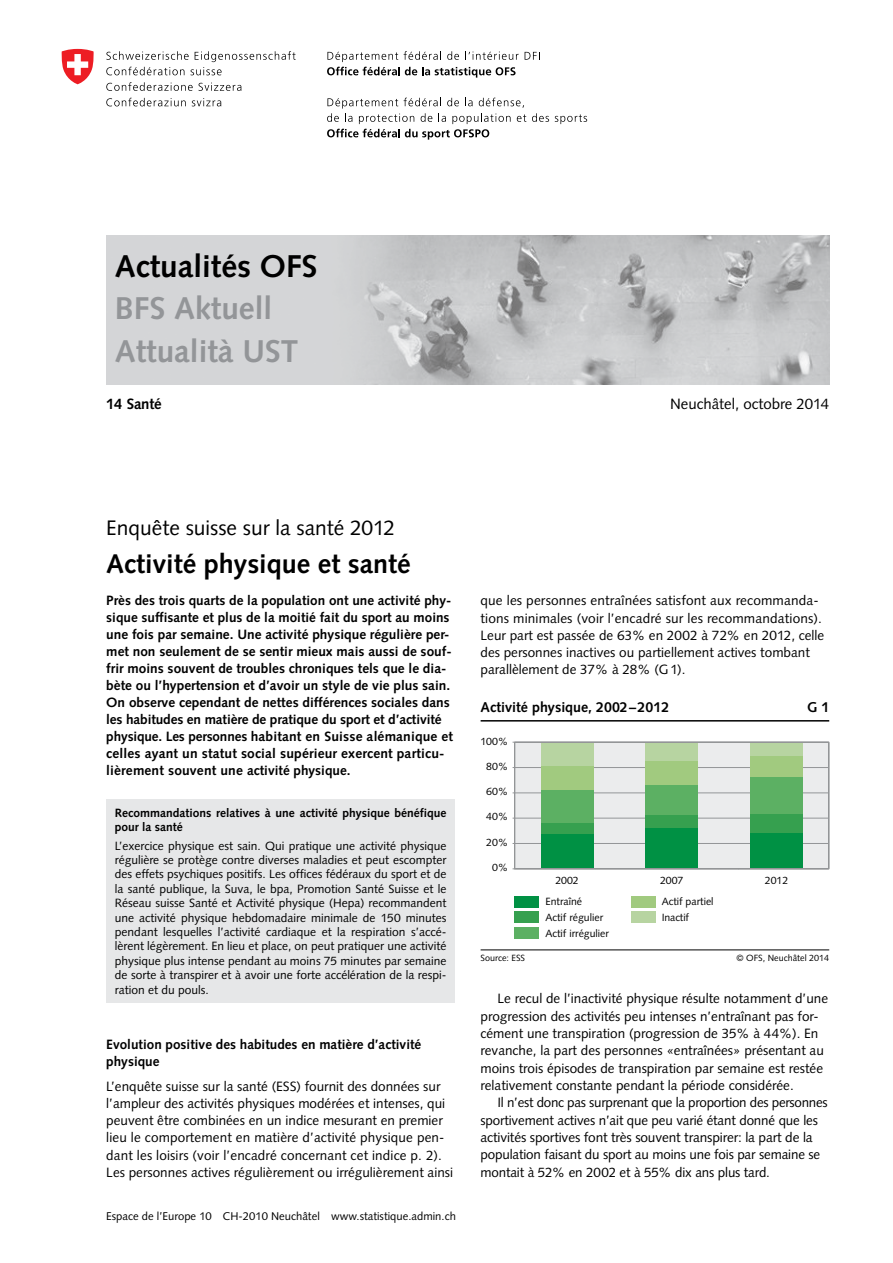
<style>
.page{position:relative;width:893px;height:1263px;background:#fff}
.page>*{position:absolute;margin:0;border:0;box-sizing:border-box;transform-origin:0 0}
.t1{font:700 31.5px/42.8px "Syntax LT Std";color:#939598}
.t2{font:700 31.5px "Syntax LT Std";color:#000}
.Titelseite_Titel{font:700 27px "Syntax LT Std";color:#000}
.Titelseite_Unterti{font:21px "Syntax LT Std";color:#000}
.Titelseite_Datum_S{font:15px "Syntax LT Std";color:#000}
.Titelseite_Datum_S-2{font:700 15px "Syntax LT Std";letter-spacing:-.015em;color:#000}
.t3{font:700 14.25px "Syntax LT Std";color:#000}
.Grundtext_F{font:13.5px/17.4px "Syntax LT Std";color:#000}
.Grundtext_nachTitel{font:700 13.5px/17px "Syntax LT Std";color:#000}
.Grundtext_nachTitel-2{font:13.5px/17.1px "Syntax LT Std";color:#000}
.Untertitel_fett{font:700 13.5px/17.1px "Syntax LT Std";color:#000}
.Kasten_Grundtext_F{font:12px/14.4px "Syntax LT Std";color:#000;text-align:justify}
.Kasten_Titel_F{font:700 12px/14.4px "Syntax LT Std";color:#000}
.t4{font:11.25px "Syntax LT Std";color:#000}
.t5{font:10.5px/15.6px "Syntax LT Std";color:#000}
.t6{font:9px "Syntax LT Std";color:#000}
</style>
<div class="page">
<img style="left:106px;top:235px;width:723px;height:149px">
<svg style="left:106px;top:51px;width:190px;height:24px"></svg>
<svg style="left:106px;top:82px;width:87px;height:9px"></svg>
<svg style="left:199px;top:83px;width:42px;height:8px"></svg>
<svg style="left:106px;top:98px;width:80px;height:8px"></svg>
<svg style="left:192px;top:98px;width:29px;height:8px"></svg>
<svg style="left:62px;top:49px;width:32px;height:35px"></svg>
<svg style="left:532px;top:113px;width:17px;height:9px"></svg>
<svg style="left:555px;top:114px;width:32px;height:10px"></svg>
<svg style="left:327px;top:98px;width:199px;height:42px"></svg>
<svg style="left:525px;top:52px;width:15px;height:8px"></svg>
<svg style="left:327px;top:51px;width:192px;height:27px"></svg>
<div style="left:106px;top:799px;width:349px;height:203px;background:#e6e7e8"></div>
<div style="left:514px;top:896px;width:25px;height:11px;background:#009144"></div>
<div style="left:514px;top:912px;width:25px;height:11px;background:#36a04f"></div>
<div style="left:631px;top:896px;width:24px;height:11px;background:#a1ca7f"></div>
<div style="left:514px;top:927px;width:25px;height:12px;background:#5cb063"></div>
<div style="left:631px;top:912px;width:24px;height:11px;background:#b7d4a1"></div>
<hr style="left:481px;top:720px;width:348px;height:1px;background:#000">
<hr style="left:481px;top:949px;width:348px;height:1px;background:#000">
<svg style="left:512px;top:741px;width:317px;height:129px;background:#9ecaa7"></svg>
<h1 class="t2" style="left:115px;top:248px;width:204px">Actualités OFS</h1>
<h1 class="t1" style="left:115px;top:287px;width:185px">BFS Aktuell<br>Attualità UST</h1>
<p class="Titelseite_Datum_S-2" style="left:106px;top:395px;width:57px">14 Santé</p>
<p class="Titelseite_Datum_S" style="left:670px;top:395px;width:161px">Neuchâtel, octobre 2014</p>
<p class="Titelseite_Unterti" style="left:106px;top:515px;width:290px">Enquête suisse sur la santé 2012</p>
<p class="Titelseite_Titel" style="left:106px;top:548px;width:306px">Activité physique et santé</p>
<p class="Grundtext_nachTitel" style="left:106px;top:592px;width:348px">Près des trois quarts de la population ont une activité phy&shy;sique suffisante et plus de la moitié fait du sport au moins une fois par semaine. Une activité physique régulière per&shy;met non seulement de se sentir mieux mais aussi de souf&shy;frir moins souvent de troubles chroniques tels que le dia&shy;bète ou l’hypertension et d’avoir un style de vie plus sain.<br>On observe cependant de nettes différences sociales dans les habitudes en matière de pratique du sport et d’activité physique. Les personnes habitant en Suisse alémanique et celles ayant un statut social supérieur exercent particu&shy;lièrement souvent une activité physique.</p>
<p class="Kasten_Titel_F" style="left:115px;top:805px;width:333px">Recommandations relatives à une activité physique bénéfique pour la santé</p>
<p class="Kasten_Grundtext_F" style="left:115px;top:838px;width:333px">L’exercice physique est sain. Qui pratique une activité physique régulière se protège contre diverses maladies et peut escompter des effets psychiques positifs. Les offices fédéraux du sport et de la santé publique, la Suva, le bpa, Promotion Santé Suisse et le Réseau suisse Santé et Activité physique (Hepa) recommandent une activité physique hebdomadaire minimale de 150 minutes pendant lesquelles l’activité cardiaque et la respiration s’accé&shy;lèrent légèrement. En lieu et place, on peut pratiquer une activité physique plus intense pendant au moins 75 minutes par semaine de sorte à transpirer et à avoir une forte accélération de la respi&shy;ration et du pouls.</p>
<p class="Untertitel_fett" style="left:106px;top:1035px;width:317px">Evolution positive des habitudes en matière d’activité physique</p>
<p class="Grundtext_nachTitel-2" style="left:106px;top:1078px;width:348px">L’enquête suisse sur la santé (ESS) fournit des données sur l’ampleur des activités physiques modérées et intenses, qui peuvent être combinées en un indice mesurant en premier lieu le comportement en matière d’activité physique pen&shy;dant les loisirs (voir l’encadré concernant cet indice p. 2).<br>Les personnes actives régulièrement ou irrégulièrement ainsi</p>
<p class="t4" style="left:106px;top:1209px;width:351px">Espace de l’Europe 10 CH-2010 Neuchâtel www.statistique.admin.ch</p>
<p class="Grundtext_nachTitel-2" style="left:480px;top:592px;width:345px">que les personnes entraînées satisfont aux recommanda&shy;tions minimales (voir l’encadré sur les recommandations).<br>Leur part est passée de 63% en 2002 à 72% en 2012, celle des personnes inactives ou partiellement actives tombant parallèlement de 37% à 28% (G1).</p>
<p class="t3" style="left:481px;top:699px;width:190px">Activité physique, 2002–2012</p>
<p class="t3" style="left:807px;top:699px;width:24px">G 1</p>
<p class="t5" style="left:480px;top:733px;width:30px">100%</p>
<p class="t5" style="left:486px;top:758px;width:24px">80%</p>
<p class="t5" style="left:486px;top:784px;width:24px">60%</p>
<p class="t5" style="left:486px;top:809px;width:24px">40%</p>
<p class="t5" style="left:486px;top:834px;width:24px">20%</p>
<p class="t5" style="left:492px;top:860px;width:18px">0%</p>
<p class="t5" style="left:555px;top:873px;width:25px">2002</p>
<p class="t5" style="left:660px;top:873px;width:25px">2007</p>
<p class="t5" style="left:765px;top:873px;width:25px">2012</p>
<p class="t5" style="left:545px;top:894px;width:59px">Entraîné<br>Actif régulier</p>
<p class="t5" style="left:662px;top:894px;width:53px">Actif partiel</p>
<p class="t5" style="left:545px;top:925px;width:65px">Actif irrégulier</p>
<p class="t5" style="left:662px;top:909px;width:29px">Inactif</p>
<p class="t6" style="left:481px;top:952px;width:46px">Source: ESS</p>
<p class="t6" style="left:736px;top:952px;width:94px">© OFS, Neuchâtel 2014</p>
<p class="Grundtext_F" style="left:480px;top:990px;width:349px;text-indent:17px">Le recul de l’inactivité physique résulte notamment d’une progression des activités peu intenses n’entraînant pas for&shy;cément une transpiration (progression de 35% à 44%). En revanche, la part des personnes «entraînées» présentant au moins trois épisodes de transpiration par semaine est restée relativement constante pendant la période considérée.</p>
<p class="Grundtext_F" style="left:480px;top:1094px;width:349px;text-indent:17px">Il n’est donc pas surprenant que la proportion des personnes sportivement actives n’ait que peu varié étant donné que les activités sportives font très souvent transpirer: la part de la population faisant du sport au moins une fois par semaine se montait à 52% en 2002 et à 55% dix ans plus tard.</p>
</div>
